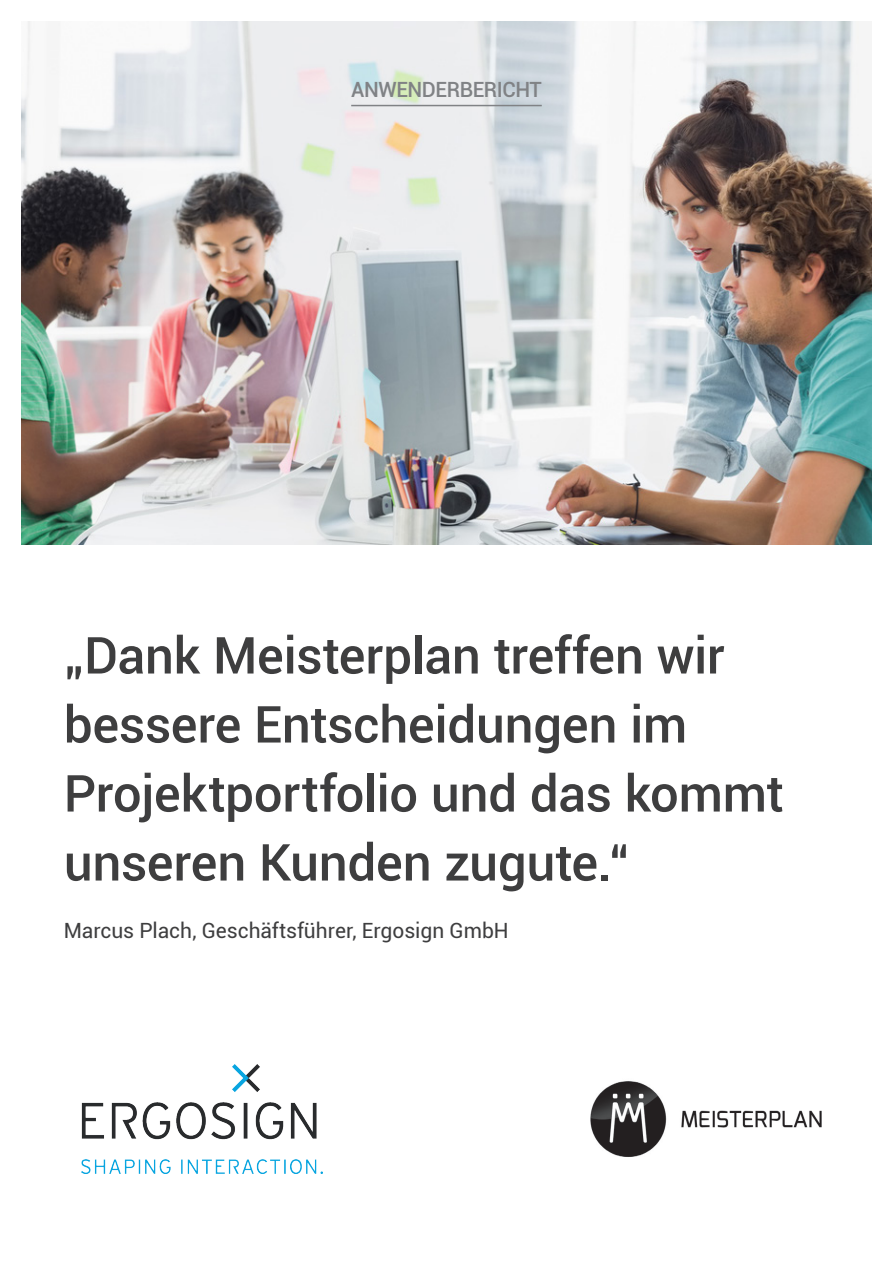
<style>
.page{position:relative;width:893px;height:1263px;background:#fff}
.page>*{position:absolute;margin:0;border:0;box-sizing:border-box;transform-origin:0 0}
.List__yellow_bullets{font:500 51px/69px "Roboto";letter-spacing:-.005em;color:#3e3e3f}
.List__yellow_bullets-2{font:21px "Roboto";letter-spacing:-.005em;color:#3e3e3f}
.t1{font:500 21px "Roboto";letter-spacing:-.02em;color:#808285}
</style>
<div class="page">
<img style="left:21px;top:21px;width:851px;height:523px">
<img style="left:590px;top:1081px;width:232px;height:76px">
<hr style="left:351px;top:105px;width:191px;height:1px;background:#808285">
<img style="left:82px;top:1065px;width:240px;height:109px">
<p class="t1" style="left:351px;top:74px;width:192px">ANWENDERBERICHT</p>
<p class="List__yellow_bullets" style="left:64px;top:619px;width:721px">„Dank Meisterplan treffen wir bessere Entscheidungen im<br>Projektportfolio und das kommt unseren Kunden zugute.“</p>
<p class="List__yellow_bullets-2" style="left:64px;top:916px;width:446px">Marcus Plach, Geschäftsführer, Ergosign GmbH</p>
</div>
